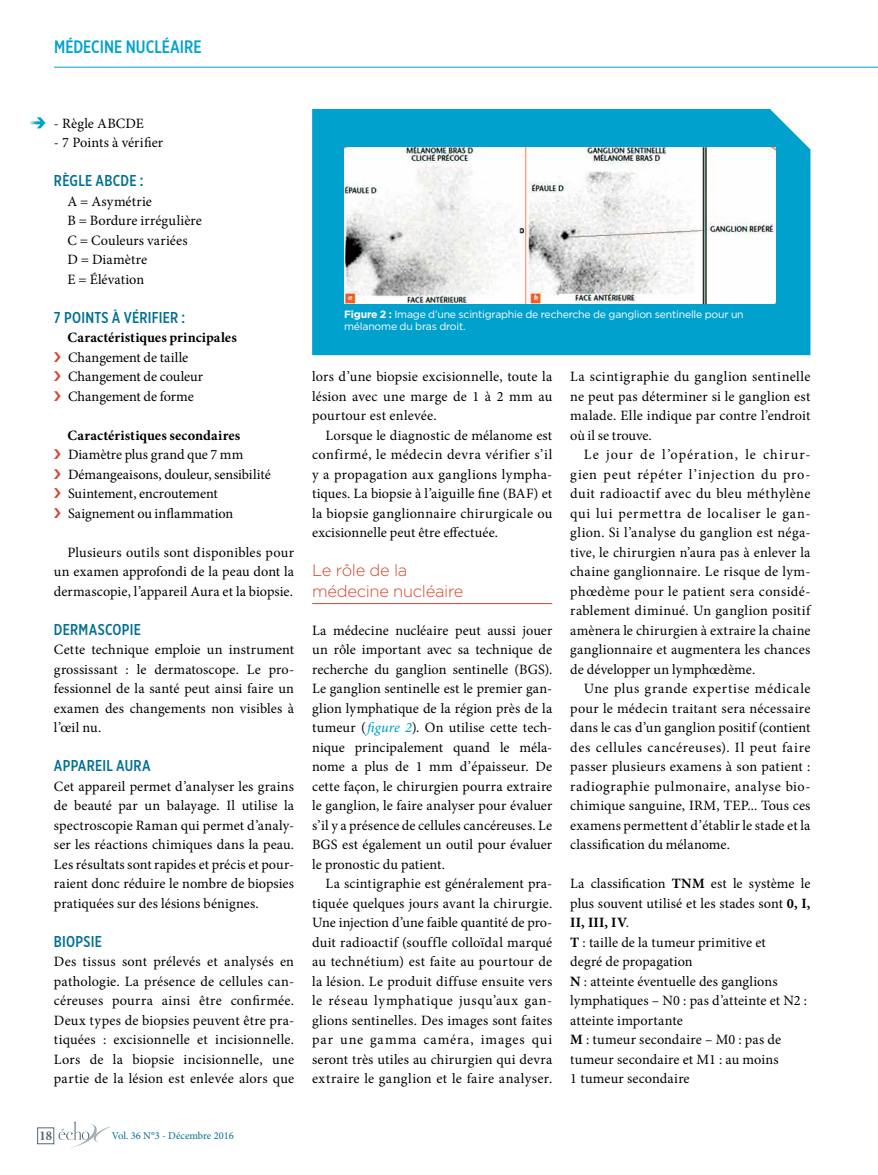
<style>
.page{position:relative;width:878px;height:1175px;background:#fff}
.page>*{position:absolute;margin:0;border:0;box-sizing:border-box;transform-origin:0 0}
.t1{font:500 18px "Gotham X Narrow";color:#00a2cd}
.t2{font:300 16.5px/20.4px "Gotham";letter-spacing:-.02em;color:#d64533}
.t3{font:500 15.75px "Gotham X Narrow";letter-spacing:.015em;color:#007093}
.t4{font:14.25px/19.5px "Minion Pro";letter-spacing:.005em;color:#000;text-align:justify}
.t5{font:700 14.25px "Minion Pro";letter-spacing:.01em;color:#000}
.t6{font:700 condensed 13.5px "Minion Pro";color:#546670}
.t7{font:10.5px/12px "Gotham";letter-spacing:-.02em;color:#fff}
.t8{font:10.5px "Minion Pro";color:#007093}
.s1{font-weight:700}
.s2{font-weight:500;font-style:italic;color:#00a2cd}
</style>
<div class="page">
<svg style="left:58px;top:1121px;width:52px;height:26px"></svg>
<div style="left:37px;top:1127px;width:17px;height:16px;border:1px solid #546670"></div>
<hr style="left:54px;top:67px;width:824px;height:1px;background:#00a2cd">
<svg style="left:30px;top:117px;width:15px;height:11px"></svg>
<hr style="left:312px;top:603px;width:240px;height:1px;background:#d64533">
<div style="left:312px;top:109px;width:498px;height:246px;background:#00a2cd"></div>
<img style="left:344px;top:147px;width:431px;height:156px">
<p class="t1" style="left:54px;top:36px;width:149px">MÉDECINE NUCLÉAIRE</p>
<p class="t4" style="left:54px;top:113px;width:91px">- Règle ABCDE</p>
<p class="t4" style="left:54px;top:133px;width:111px">- 7 Points à vérifier</p>
<p class="t3" style="left:54px;top:171px;width:91px">RÈGLE ABCDE :</p>
<p class="t4" style="left:67px;top:191px;width:136px;text-align:left">A = Asymétrie<br>B = Bordure irrégulière<br>C = Couleurs variées<br>D = Diamètre<br>E = Élévation</p>
<p class="t3" style="left:54px;top:307px;width:133px">7 POINTS À VÉRIFIER :</p>
<p class="t5" style="left:67px;top:327px;width:171px">Caractéristiques principales</p>
<p class="t4" style="left:68px;top:347px;width:136px;text-align:left">Changement de taille<br>Changement de couleur<br>Changement de forme</p>
<p class="t5" style="left:67px;top:425px;width:174px">Caractéristiques secondaires</p>
<p class="t4" style="left:68px;top:445px;width:204px;text-align:left">Diamètre plus grand que 7 mm<br>Démangeaisons, douleur, sensibilité<br>Suintement, encroutement<br>Saignement ou inflammation</p>
<p class="t4" style="left:54px;top:542px;width:242px;text-indent:13px">Plusieurs outils sont disponibles pour un examen approfondi de la peau dont la dermascopie, l’appareil Aura et la biopsie.</p>
<p class="t3" style="left:54px;top:619px;width:88px">DERMASCOPIE</p>
<p class="t4" style="left:54px;top:640px;width:242px">Cette technique emploie un instrument grossissant : le dermatoscope. Le pro&shy;fessionnel de la santé peut ainsi faire un examen des changements non visibles à l’œil nu.</p>
<p class="t3" style="left:54px;top:756px;width:98px">APPAREIL AURA</p>
<p class="t4" style="left:54px;top:776px;width:242px">Cet appareil permet d’analyser les grains de beauté par un balayage. Il utilise la spectroscopie Raman qui permet d’analy&shy;ser les réactions chimiques dans la peau.<br>Les résultats sont rapides et précis et pour&shy;raient donc réduire le nombre de biopsies pratiquées sur des lésions bénignes.</p>
<p class="t3" style="left:54px;top:931px;width:50px">BIOPSIE</p>
<p class="t4" style="left:54px;top:952px;width:242px">Des tissus sont prélevés et analysés en pathologie. La présence de cellules can&shy;céreuses pourra ainsi être confirmée.<br>Deux types de biopsies peuvent être pra&shy;tiquées : excisionnelle et incisionnelle.<br>Lors de la biopsie incisionnelle, une partie de la lésion est enlevée alors que</p>
<p class="t6" style="left:39px;top:1126px;width:14px">18</p>
<p class="t8" style="left:112px;top:1129px;width:124px">Vol. 36 N°3 - Décembre 2016</p>
<p class="t7" style="left:344px;top:308px;width:401px"><span class="s1">Figure 2 :</span> Image d’une scintigraphie de recherche de ganglion sentinelle pour un mélanome du bras droit.</p>
<p class="t4" style="left:312px;top:367px;width:242px">lors d’une biopsie excisionnelle, toute la lésion avec une marge de 1 à 2 mm au pourtour est enlevée.</p>
<p class="t4" style="left:312px;top:425px;width:242px;text-indent:13px">Lorsque le diagnostic de mélanome est confirmé, le médecin devra vérifier s’il y a propagation aux ganglions lympha&shy;tiques. La biopsie à l’aiguille fine (BAF) et la biopsie ganglionnaire chirurgicale ou excisionnelle peut être effectuée.</p>
<p class="t2" style="left:312px;top:560px;width:153px">Le rôle de la médecine nucléaire</p>
<p class="t4" style="left:312px;top:620px;width:242px">La médecine nucléaire peut aussi jouer un rôle important avec sa technique de recherche du ganglion sentinelle (BGS).<br>Le ganglion sentinelle est le premier gan&shy;glion lymphatique de la région près de la tumeur (<span class="s2">figure 2</span>). On utilise cette tech&shy;nique principalement quand le méla&shy;nome a plus de 1 mm d’épaisseur. De cette façon, le chirurgien pourra extraire le ganglion, le faire analyser pour évaluer s’il y a présence de cellules cancéreuses. Le BGS est également un outil pour évaluer le pronostic du patient.</p>
<p class="t4" style="left:312px;top:874px;width:242px;text-indent:13px">La scintigraphie est généralement pra&shy;tiquée quelques jours avant la chirurgie.<br>Une injection d’une faible quantité de pro&shy;duit radioactif (souffle colloïdal marqué au technétium) est faite au pourtour de la lésion. Le produit diffuse ensuite vers le réseau lymphatique jusqu’aux gan&shy;glions sentinelles. Des images sont faites par une gamma caméra, images qui seront très utiles au chirurgien qui devra extraire le ganglion et le faire analyser.</p>
<p class="t4" style="left:570px;top:367px;width:242px">La scintigraphie du ganglion sentinelle ne peut pas déterminer si le ganglion est malade. Elle indique par contre l’endroit où il se trouve.</p>
<p class="t4" style="left:570px;top:445px;width:242px;text-indent:13px">Le jour de l’opération, le chirur&shy;gien peut répéter l’injection du pro&shy;duit radioactif avec du bleu méthylène qui lui permettra de localiser le gan&shy;glion. Si l’analyse du ganglion est néga&shy;tive, le chirurgien n’aura pas à enlever la chaine ganglionnaire. Le risque de lym&shy;phœdème pour le patient sera considé&shy;rablement diminué. Un ganglion positif amènera le chirurgien à extraire la chaine ganglionnaire et augmentera les chances de développer un lymphœdème.</p>
<p class="t4" style="left:570px;top:679px;width:242px;text-indent:13px">Une plus grande expertise médicale pour le médecin traitant sera nécessaire dans le cas d’un ganglion positif (contient des cellules cancéreuses). Il peut faire passer plusieurs examens à son patient : radiographie pulmonaire, analyse bio&shy;chimique sanguine, IRM, TEP... Tous ces examens permettent d’établir le stade et la classification du mélanome.</p>
<p class="t4" style="left:570px;top:873px;width:242px;text-align:left">La classification <span class="s1">TNM</span> est le système le plus souvent utilisé et les stades sont <span class="s1">0, I,<br>II, III, IV</span>.<br><span class="s1">T</span> : taille de la tumeur primitive et<br>degré de propagation<br><span class="s1">N</span> : atteinte éventuelle des ganglions lymphatiques – N0 : pas d’atteinte et N2 : atteinte importante<br><span class="s1">M</span> : tumeur secondaire – M0 : pas de tumeur secondaire et M1 : au moins<br>1 tumeur secondaire</p>
</div>
